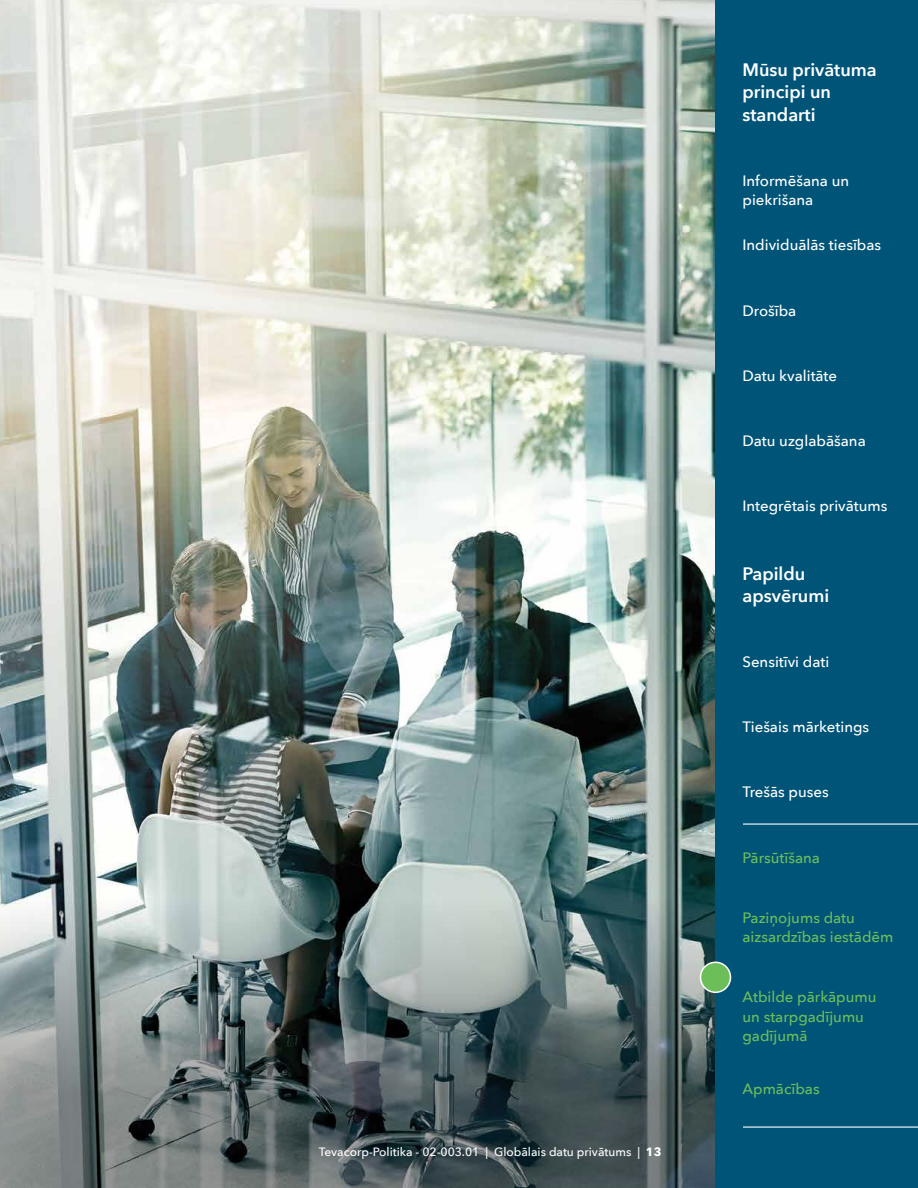
<style>
.page{position:relative;width:918px;height:1188px;background:#fff}
.page>*{position:absolute;margin:0;border:0;box-sizing:border-box;transform-origin:0 0}
.t1{font:600 18px/22.5px "Avenir Next";color:#fff}
.t2{font:500 15px/19.5px "Avenir Next";color:#fff}
.t3{font:500 15px/19.5px "Avenir Next";color:#6cbe59}
.t4{font:500 12px "Avenir Next";color:#fff}
.s1{font-weight:700}
</style>
<div class="page">
<img style="left:0;top:0;width:716px;height:1188px">
<svg style="left:1px;top:891px;width:715px;height:297px;background:#677576"></svg>
<div style="left:716px;top:0;width:202px;height:1188px;background:#005478"></div>
<div style="left:700px;top:962px;width:30px;height:30px;background:#6cbe59;border-radius:50%"></div>
<div style="left:700px;top:962px;width:31px;height:31px;border:2px solid #fff;border-radius:50%"></div>
<hr style="left:743px;top:1126px;width:175px;height:2px;background:#fff">
<hr style="left:743px;top:824px;width:175px;height:1px;background:#fff">
<p class="t4" style="left:319px;top:1141px;width:344px">Tevacorp-Politika - 02-003.01 | Globālais datu privātums | <span class="s1">13</span></p>
<p class="t1" style="left:742px;top:58px;width:136px">Mūsu privātuma principi un standarti</p>
<p class="t2" style="left:742px;top:170px;width:108px">Informēšana un piekrišana</p>
<p class="t2" style="left:742px;top:234px;width:140px">Individuālās tiesības</p>
<p class="t2" style="left:742px;top:301px;width:55px">Drošība</p>
<p class="t2" style="left:742px;top:366px;width:96px">Datu kvalitāte</p>
<p class="t2" style="left:742px;top:431px;width:125px">Datu uzglabāšana</p>
<p class="t2" style="left:742px;top:496px;width:146px">Integrētais privātums</p>
<p class="t1" style="left:742px;top:562px;width:88px">Papildu apsvērumi</p>
<p class="t2" style="left:742px;top:652px;width:88px">Sensitīvi dati</p>
<p class="t2" style="left:742px;top:717px;width:128px">Tiešais mārketings</p>
<p class="t2" style="left:742px;top:782px;width:88px">Trešās puses</p>
<p class="t3" style="left:742px;top:847px;width:79px">Pārsūtīšana</p>
<p class="t3" style="left:742px;top:907px;width:152px">Paziņojums datu aizsardzības iestādēm</p>
<p class="t3" style="left:742px;top:987px;width:136px">Atbilde pārkāpumu un starpgadījumu gadījumā</p>
<p class="t3" style="left:742px;top:1079px;width:79px">Apmācības</p>
</div>
